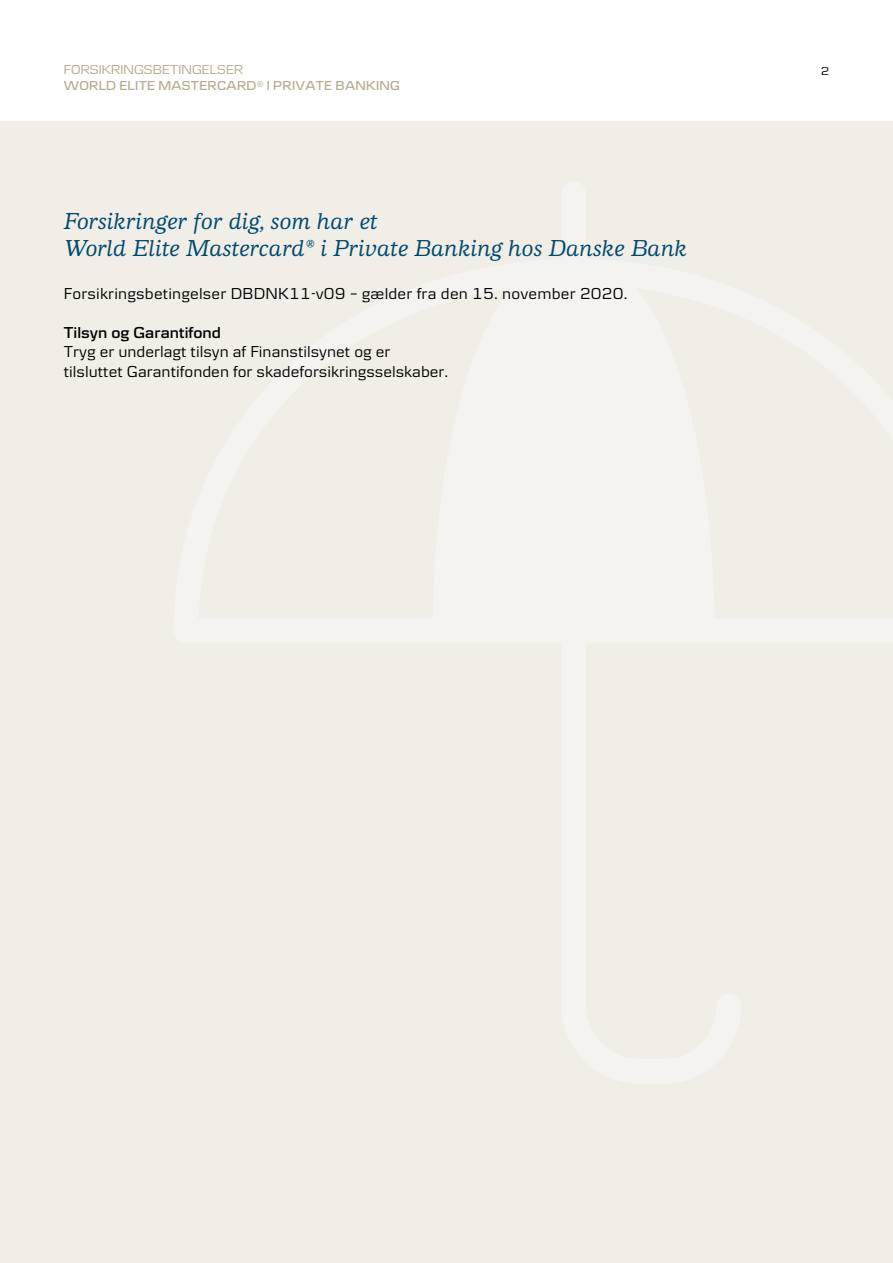
<style>
.page{position:relative;width:893px;height:1263px;background:#fff}
.page>*{position:absolute;margin:0;border:0;box-sizing:border-box;transform-origin:0 0}
.t1{font:italic 500 24px/27px "Danske Human";color:#004a6f}
.t2{font:16.5px/19.5px "Danske Textv 2";color:#000}
.t3{font:600 16.5px "Danske Textv 2";color:#000}
.t4{font:600 13.5px "Danske Headline";letter-spacing:.02em;color:#b8ad92}
.t5{font:13.5px "Danske Headline";letter-spacing:.01em;color:#b8ad92}
.t6{font:12px "Danske Headline";color:#000}
</style>
<div class="page">
<div style="left:0;top:121px;width:893px;height:1142px;background:#f0eee7"></div>
<p class="t5" style="left:64px;top:62px;width:181px">FORSIKRINGSBETINGELSER</p>
<p class="t6" style="left:821px;top:64px;width:10px">2</p>
<p class="t4" style="left:64px;top:78px;width:338px">WORLD ELITE MASTERCARD<sup>®</sup> I PRIVATE BANKING</p>
<h1 class="t1" style="left:64px;top:207px;width:625px">Forsikringer for dig, som har et<br>World Elite Mastercard® i Private Banking hos Danske Bank</h1>
<p class="t2" style="left:64px;top:283px;width:565px">Forsikringsbetingelser DBDNK11-v09 – gælder fra den 15. november 2020.</p>
<p class="t3" style="left:64px;top:323px;width:159px">Tilsyn og Garantifond</p>
<p class="t2" style="left:64px;top:342px;width:386px">Tryg er underlagt tilsyn af Finanstilsynet og er tilsluttet Garantifonden for skadeforsikringsselskaber.</p>
</div>
